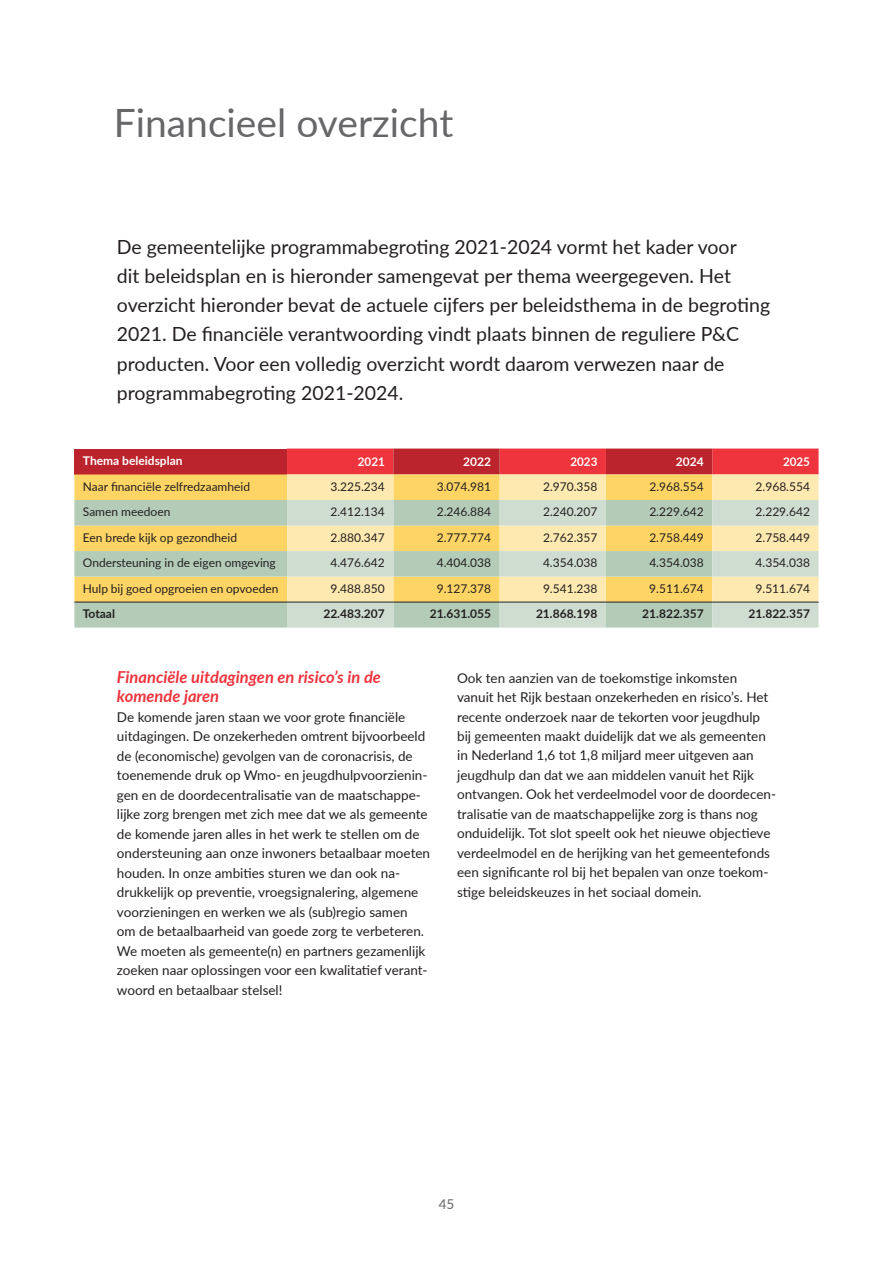
<style>
.page{position:relative;width:893px;height:1263px;background:#fff}
.page>*{position:absolute;margin:0;border:0;box-sizing:border-box;transform-origin:0 0}
.t1{font:39px "Lato";color:#67676a}
.t2{font:19.5px/29.2px "Lato";color:#231f20}
.t3{font:italic 700 16.5px/19.5px "Lato";color:#ee343d}
.t4{font:13.5px/19.5px "Lato";color:#231f20}
.t5{font:13.5px "Lato";color:#67676a}
.t6{font:12px "Lato";color:#231f20}
.t7{font:700 12px "Lato";color:#231f20}
.t8{font:700 12px "Lato";color:#fff}
</style>
<div class="page">
<div style="left:74px;top:448px;width:213px;height:26px;background:#bb242d"></div>
<svg style="left:287px;top:448px;width:532px;height:26px;background:#da323b"></svg>
<div style="left:74px;top:474px;width:213px;height:26px;background:#fed564"></div>
<svg style="left:287px;top:474px;width:532px;height:26px;background:#fddf92"></svg>
<svg style="left:74px;top:500px;width:213px;height:128px;background:#d1cf97"></svg>
<svg style="left:287px;top:500px;width:532px;height:128px;background:#dad9b1"></svg>
<hr style="left:74px;top:602px;width:213px;height:1px;background:#231f20">
<hr style="left:287px;top:602px;width:106px;height:1px;background:#231f20">
<hr style="left:393px;top:602px;width:107px;height:1px;background:#231f20">
<hr style="left:500px;top:602px;width:106px;height:1px;background:#231f20">
<hr style="left:606px;top:602px;width:106px;height:1px;background:#231f20">
<hr style="left:712px;top:602px;width:107px;height:1px;background:#231f20">
<h1 class="t1" style="left:114px;top:94px;width:341px">Financieel overzicht</h1>
<p class="t2" style="left:117px;top:231px;width:655px">De gemeentelijke programmabegroting 2021-2024 vormt het kader voor<br>dit beleidsplan en is hieronder samengevat per thema weergegeven. Het overzicht hieronder bevat de actuele cijfers per beleidsthema in de begroting 2021. De financiële verantwoording vindt plaats binnen de reguliere P&amp;C producten. Voor een volledig overzicht wordt daarom verwezen naar de programmabegroting 2021-2024.</p>
<p class="t8" style="left:83px;top:451px;width:101px">Thema beleidsplan</p>
<p class="t8" style="left:358px;top:453px;width:29px">2021</p>
<p class="t8" style="left:463px;top:453px;width:29px">2022</p>
<p class="t8" style="left:570px;top:453px;width:29px">2023</p>
<p class="t8" style="left:676px;top:453px;width:29px">2024</p>
<p class="t8" style="left:783px;top:453px;width:29px">2025</p>
<p class="t6" style="left:83px;top:478px;width:169px">Naar financiële zelfredzaamheid</p>
<p class="t6" style="left:330px;top:478px;width:56px">3.225.234</p>
<p class="t6" style="left:437px;top:478px;width:56px">3.074.981</p>
<p class="t6" style="left:543px;top:478px;width:56px">2.970.358</p>
<p class="t6" style="left:649px;top:478px;width:56px">2.968.554</p>
<p class="t6" style="left:756px;top:478px;width:56px">2.968.554</p>
<p class="t6" style="left:83px;top:503px;width:89px">Samen meedoen</p>
<p class="t6" style="left:330px;top:503px;width:56px">2.412.134</p>
<p class="t6" style="left:437px;top:503px;width:56px">2.246.884</p>
<p class="t6" style="left:543px;top:503px;width:56px">2.240.207</p>
<p class="t6" style="left:649px;top:503px;width:56px">2.229.642</p>
<p class="t6" style="left:756px;top:503px;width:56px">2.229.642</p>
<p class="t6" style="left:83px;top:529px;width:156px">Een brede kijk op gezondheid</p>
<p class="t6" style="left:330px;top:529px;width:56px">2.880.347</p>
<p class="t6" style="left:437px;top:529px;width:56px">2.777.774</p>
<p class="t6" style="left:543px;top:529px;width:56px">2.762.357</p>
<p class="t6" style="left:649px;top:529px;width:56px">2.758.449</p>
<p class="t6" style="left:756px;top:529px;width:56px">2.758.449</p>
<p class="t6" style="left:83px;top:554px;width:194px">Ondersteuning in de eigen omgeving</p>
<p class="t6" style="left:330px;top:554px;width:56px">4.476.642</p>
<p class="t6" style="left:437px;top:554px;width:56px">4.404.038</p>
<p class="t6" style="left:543px;top:554px;width:56px">4.354.038</p>
<p class="t6" style="left:649px;top:554px;width:56px">4.354.038</p>
<p class="t6" style="left:756px;top:554px;width:56px">4.354.038</p>
<p class="t6" style="left:83px;top:580px;width:197px">Hulp bij goed opgroeien en opvoeden</p>
<p class="t6" style="left:330px;top:580px;width:56px">9.488.850</p>
<p class="t6" style="left:437px;top:580px;width:56px">9.127.378</p>
<p class="t6" style="left:543px;top:580px;width:56px">9.541.238</p>
<p class="t6" style="left:649px;top:580px;width:56px">9.511.674</p>
<p class="t6" style="left:756px;top:580px;width:56px">9.511.674</p>
<p class="t7" style="left:83px;top:605px;width:34px">Totaal</p>
<p class="t7" style="left:323px;top:605px;width:63px">22.483.207</p>
<p class="t7" style="left:430px;top:605px;width:63px">21.631.055</p>
<p class="t7" style="left:536px;top:605px;width:63px">21.868.198</p>
<p class="t7" style="left:642px;top:605px;width:63px">21.822.357</p>
<p class="t7" style="left:749px;top:605px;width:63px">21.822.357</p>
<p class="t3" style="left:117px;top:666px;width:266px">Financiële uitdagingen en risico’s in de komende jaren</p>
<p class="t4" style="left:117px;top:706px;width:315px">De komende jaren staan we voor grote financiële uitdagingen. De onzekerheden omtrent bijvoorbeeld de (economische) gevolgen van de coronacrisis, de toenemende druk op Wmo- en jeugdhulpvoorzienin&shy;gen en de doordecentralisatie van de maatschappe&shy;lijke zorg brengen met zich mee dat we als gemeente de komende jaren alles in het werk te stellen om de ondersteuning aan onze inwoners betaalbaar moeten houden. In onze ambities sturen we dan ook na&shy;drukkelijk op preventie, vroegsignalering, algemene voorzieningen en werken we als (sub)regio samen<br>om de betaalbaarheid van goede zorg te verbeteren.<br>We moeten als gemeente(n) en partners gezamenlijk zoeken naar oplossingen voor een kwalitatief verant&shy;woord en betaalbaar stelsel!</p>
<p class="t4" style="left:457px;top:667px;width:320px">Ook ten aanzien van de toekomstige inkomsten vanuit het Rijk bestaan onzekerheden en risico’s. Het recente onderzoek naar de tekorten voor jeugdhulp bij gemeenten maakt duidelijk dat we als gemeenten in Nederland 1,6 tot 1,8 miljard meer uitgeven aan jeugdhulp dan dat we aan middelen vanuit het Rijk ontvangen. Ook het verdeelmodel voor de doordecen&shy;tralisatie van de maatschappelijke zorg is thans nog onduidelijk. Tot slot speelt ook het nieuwe objectieve verdeelmodel en de herijking van het gemeentefonds een significante rol bij het bepalen van onze toekom&shy;stige beleidskeuzes in het sociaal domein.</p>
<p class="t5" style="left:439px;top:1194px;width:17px">45</p>
</div>
